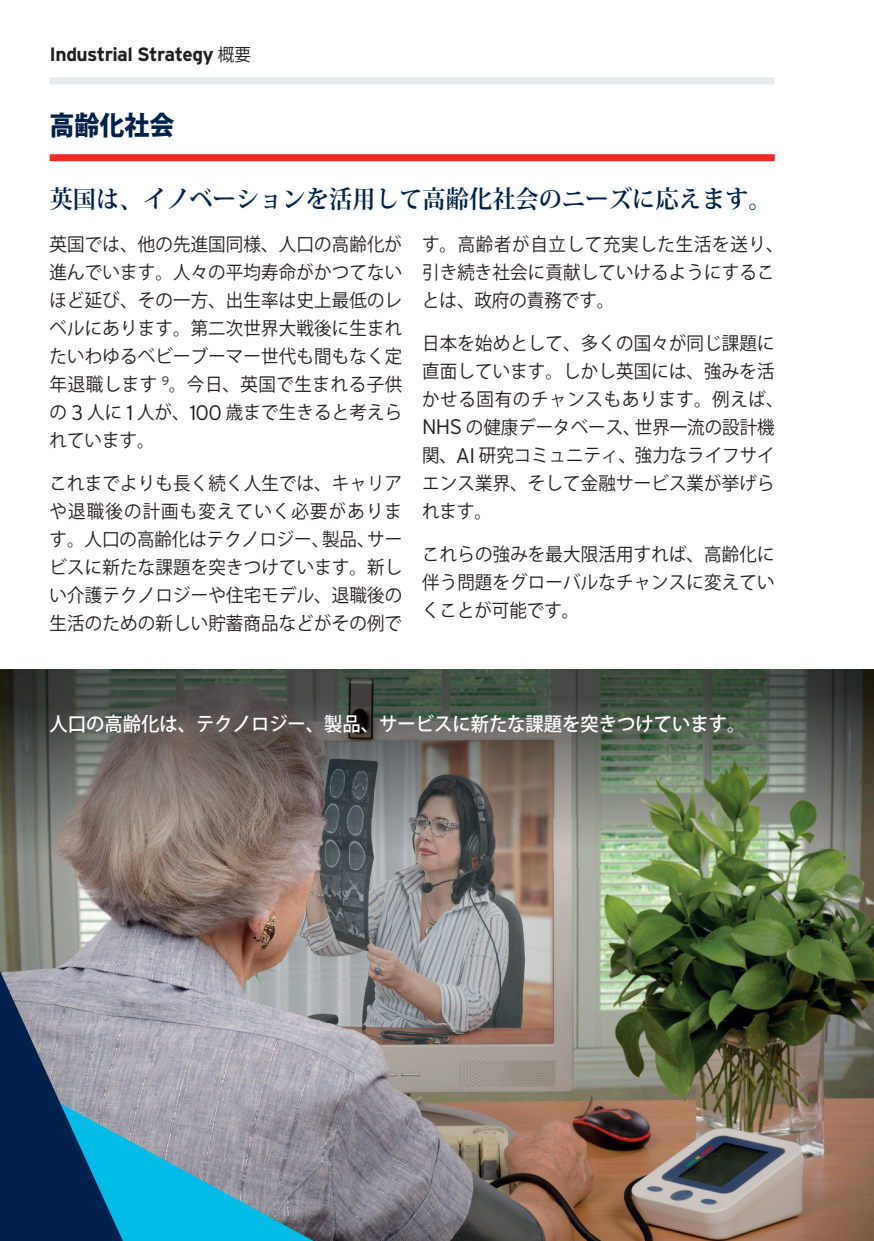
<style>
.page{position:relative;width:874px;height:1241px;background:#fff}
.page>*{position:absolute;margin:0;border:0;box-sizing:border-box;transform-origin:0 0}
.t1{font:800 26.25px "Koz Go Pr 6 N";color:#00214b;scale:.95 1}
.t2{font:700 24.5px "Koz Min Pr 6 N";color:#00214b;scale:.95 1}
.t3{font:500 19.25px "Koz Go Pr 6 N";color:#fff;scale:.95 1}
.t4{font:700 19.25px "Interstate";letter-spacing:-.035em;color:#231f20}
.t5{font:18.38px/28px "Koz Go Pr 6 N";letter-spacing:.01em;color:#231f20;text-align:justify;scale:.95 1}
.s1{font-family:"Koz Go Pr 6 N";font-weight:400;font-size:17.5px}
.s2{font-family:"Interstate";font-weight:300;font-size:21px}
</style>
<div class="page">
<div style="left:50px;top:77px;width:724px;height:7px;background:#e6e7e9"></div>
<div style="left:50px;top:154px;width:724px;height:7px;background:#ee2a23"></div>
<img style="left:0;top:669px;width:873px;height:571px">
<svg style="left:123px;top:1070px;width:190px;height:170px;background:#6fa4b8"></svg>
<svg style="left:0;top:970px;width:123px;height:270px;background:#436583"></svg>
<p class="t4" style="left:50px;top:43px;width:203px">Industrial Strategy <span class="s1">概要</span></p>
<h1 class="t1" style="left:50px;top:110px;width:133px">高齢化社会</h1>
<h2 class="t2" style="left:50px;top:185px;width:761px">英国は、イノベーションを活用して高齢化社会のニーズに応えます。</h2>
<p class="t5" style="left:50px;top:230px;width:372px">英国では、他の先進国同様、人口の高齢化が進んでいます。人々の平均寿命がかつてないほど延び、その一方、出生率は史上最低のレベルにあります。第二次世界大戦後に生まれたいわゆるベビーブーマー世代も間もなく定年退職します <sup>9</sup>。今日、英国で生まれる子供の <span class="s2">3</span> 人に <span class="s2">1</span> 人が、<span class="s2">100</span> 歳まで生きると考えられています。</p>
<p class="t5" style="left:50px;top:469px;width:372px">これまでよりも長く続く人生では、キャリアや退職後の計画も変えていく必要があります。人口の高齢化はテクノロジー、製品、サービスに新たな課題を突きつけています。新しい介護テクノロジーや住宅モデル、退職後の生活のための新しい貯蓄商品などがその例で</p>
<p class="t5" style="left:422px;top:230px;width:381px;text-align:left">す。高齢者が自立して充実した生活を送り、引き続き社会に貢献していけるようにすることは、政府の責務です。</p>
<p class="t5" style="left:422px;top:329px;width:381px;text-align:left">日本を始めとして、多くの国々が同じ課題に直面しています。しかし英国には、強みを活かせる固有のチャンスもあります。例えば、<br><span class="s2">NHS</span> の健康データベース、世界一流の設計機関、<span class="s2">AI</span> 研究コミュニティ、強力なライフサイエンス業界、そして金融サービス業が挙げられます。</p>
<p class="t5" style="left:422px;top:540px;width:372px">これらの強みを最大限活用すれば、高齢化に伴う問題をグローバルなチャンスに変えていくことが可能です。</p>
<p class="t3" style="left:50px;top:713px;width:733px">人口の高齢化は、テクノロジー、製品、サービスに新たな課題を突きつけています。</p>
</div>
